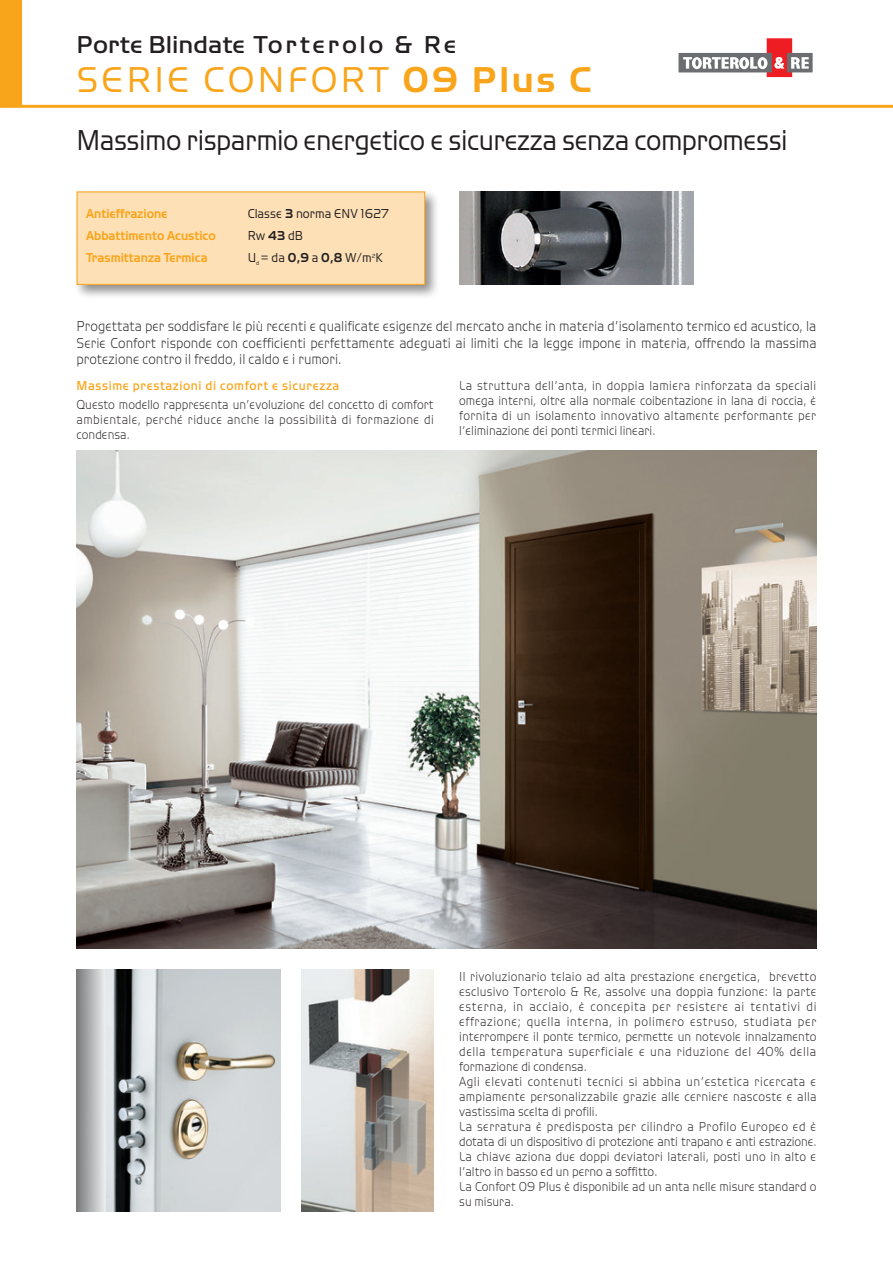
<style>
.page{position:relative;width:893px;height:1263px;background:#fff}
.page>*{position:absolute;margin:0;border:0;box-sizing:border-box;transform-origin:0 0}
.t1{font:37.5px "Handel Gothic ITC Std";letter-spacing:.07em;color:#f9a51b}
.t2{font:30px "Handel Gothic ITC Std";letter-spacing:-.02em;color:#231f20;scale:.9 1}
.t3{font:500 25.5px "Handel Gothic ITC Std";color:#231f20}
.t4{font:300 15px/16.5px "Handel Gothic ITC Com";color:#231f20;text-align:justify;scale:.9 1}
.t5{font:300 13.5px/15px "Handel Gothic ITC Com";letter-spacing:.02em;color:#231f20;text-align:justify;scale:.9 1}
.t6{font:700 13.5px "Handel Gothic ITC Std";color:#f9a51b;scale:.9 1}
.t7{font:13.5px "Handel Gothic ITC Std";color:#231f20;scale:.9 1}
.t8{font:500 13.5px "Handel Gothic ITC Std";letter-spacing:.05em;color:#f9a51b;scale:.9 1}
.s1{font-weight:700}
</style>
<div class="page">
<div style="left:0;top:0;width:21px;height:106px;background:#f9a51b"></div>
<hr style="left:0;top:105px;width:893px;height:3px;background:#f9a51b">
<img style="left:77px;top:451px;width:739px;height:497px">
<img style="left:77px;top:969px;width:204px;height:243px">
<img style="left:459px;top:191px;width:235px;height:94px">
<img style="left:302px;top:969px;width:132px;height:243px">
<div style="left:767px;top:39px;width:25px;height:38px;background:#ee1d23"></div>
<div style="left:679px;top:53px;width:93px;height:19px;background:#6c6d70"></div>
<div style="left:788px;top:53px;width:24px;height:19px;background:#6c6d70"></div>
<div style="left:787px;top:53px;width:25px;height:19px;border:1px solid #6c6d70"></div>
<svg style="left:774px;top:57px;width:10px;height:12px"></svg>
<svg style="left:683px;top:57px;width:84px;height:12px"></svg>
<svg style="left:791px;top:57px;width:18px;height:12px"></svg>
<div style="left:73px;top:188px;width:367px;height:112px;background:#231f20;opacity:.5"></div>
<div style="left:77px;top:192px;width:348px;height:92px;background:#fee0b6"></div>
<div style="left:77px;top:191px;width:348px;height:94px;border:1px solid #f9a51b"></div>
<h3 class="t3" style="left:77px;top:30px;width:381px">Porte Blindate Torterolo &amp; Re</h3>
<h1 class="t1" style="left:77px;top:59px;width:517px">SERIE CONFORT <span class="s1">09 Plus C</span></h1>
<h2 class="t2" style="left:77px;top:124px;width:792px">Massimo risparmio energetico e sicurezza senza compromessi</h2>
<p class="t6" style="left:86px;top:205px;width:92px">Antieffrazione</p>
<p class="t7" style="left:248px;top:206px;width:159px">Classe <span class="s1">3</span> norma ENV 1627</p>
<p class="t6" style="left:86px;top:227px;width:146px">Abbattimento Acustico</p>
<p class="t7" style="left:248px;top:228px;width:63px">Rw <span class="s1">43</span> dB</p>
<p class="t6" style="left:86px;top:249px;width:136px">Trasmittanza Termica</p>
<p class="t7" style="left:248px;top:250px;width:152px">U<sub>d</sub> = da <span class="s1">0,9</span> a <span class="s1">0,8</span> W/m<sup>2</sup>K</p>
<p class="t4" style="left:77px;top:318px;width:824px">Progettata per soddisfare le più recenti e qualificate esigenze del mercato anche in materia d’isolamento termico ed acustico, la Serie Confort risponde con coefficienti perfettamente adeguati ai limiti che la legge impone in materia, offrendo la massima protezione contro il freddo, il caldo e i rumori.</p>
<p class="t8" style="left:77px;top:377px;width:294px">Massime prestazioni di comfort e sicurezza</p>
<p class="t5" style="left:77px;top:397px;width:399px">Questo modello rappresenta un’evoluzione del concetto di comfort ambientale, perché riduce anche la possibilità di formazione di condensa.</p>
<p class="t5" style="left:459px;top:377px;width:398px">La struttura dell’anta, in doppia lamiera rinforzata da speciali omega interni, oltre alla normale coibentazione in lana di roccia, è fornita di un isolamento innovativo altamente performante per l’eliminazione dei ponti termici lineari.</p>
<p class="t5" style="left:459px;top:968px;width:399px;text-align:left">Il rivoluzionario telaio ad alta prestazione energetica, brevetto esclusivo Torterolo &amp; Re, assolve una doppia funzione: la parte esterna, in acciaio, è concepita per resistere ai tentativi di effrazione; quella interna, in polimero estruso, studiata per interrompere il ponte termico, permette un notevole innalzamento della temperatura superficiale e una riduzione del 40% della formazione di condensa.<br>Agli elevati contenuti tecnici si abbina un’estetica ricercata e ampiamente personalizzabile grazie alle cerniere nascoste e alla vastissima scelta di profili.<br>La serratura è predisposta per cilindro a Profilo Europeo ed è dotata di un dispositivo di protezione anti trapano e anti estrazione.<br>La chiave aziona due doppi deviatori laterali, posti uno in alto e l’altro in basso ed un perno a soffitto.<br>La Confort 09 Plus è disponibile ad un anta nelle misure standard o su misura.</p>
</div>
